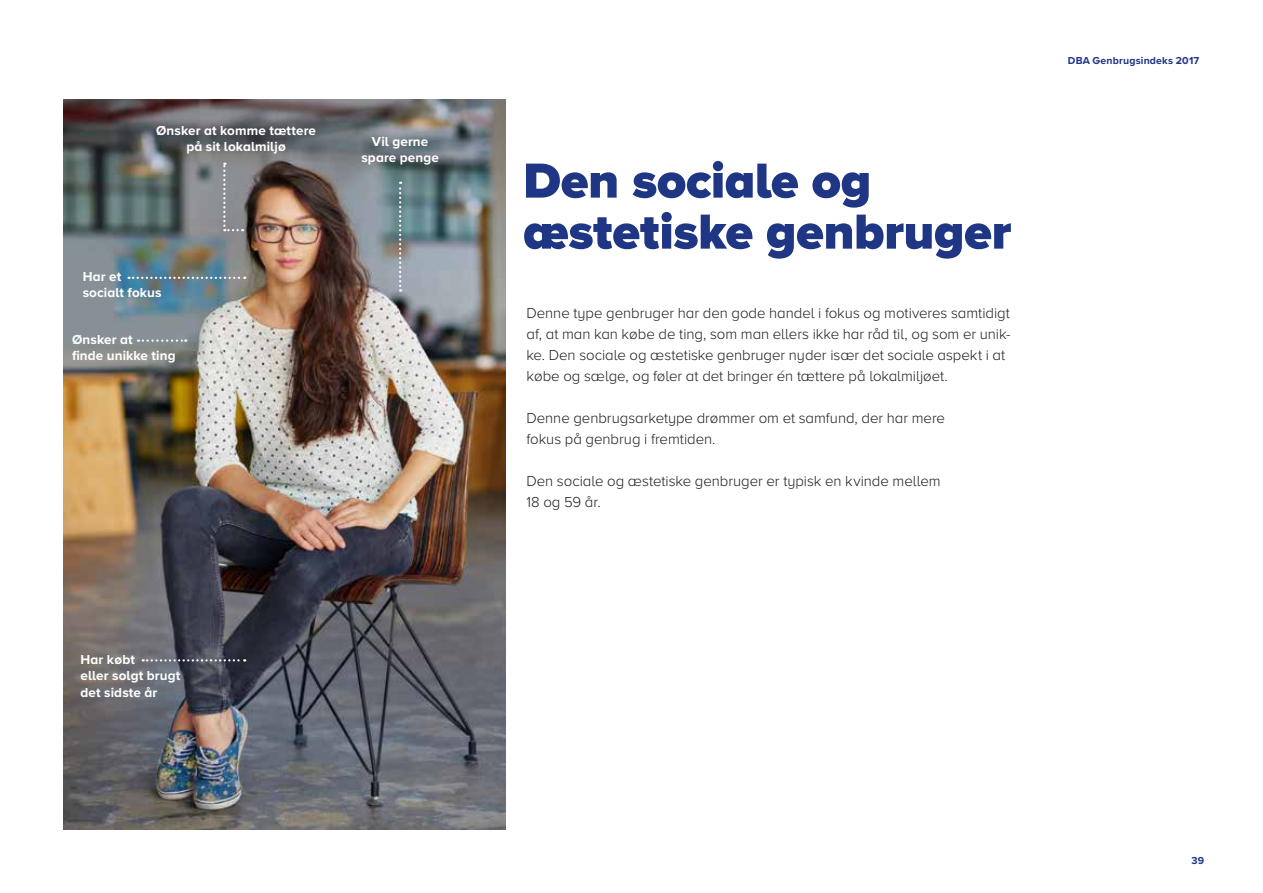
<style>
.page{position:relative;width:1263px;height:893px;background:#fff}
.page>*{position:absolute;margin:0;border:0;box-sizing:border-box;transform-origin:0 0}
.t1{font:900 51px/51px "Proxima Nova A";letter-spacing:-.005em;color:#1f3685}
.t2{font:300 15px/21px "Proxima Nova A";letter-spacing:-.005em;color:#1d1d1b}
.t3{font:700 13.5px/16.5px "Proxima Nova A";letter-spacing:.01em;color:#fff}
.t4{font:700 10.5px "Proxima Nova A";letter-spacing:.015em;color:#1f3685}
</style>
<div class="page">
<img style="left:64px;top:99px;width:441px;height:730px">
<svg style="left:399px;top:182px;width:2px;height:110px"></svg>
<svg style="left:223px;top:163px;width:20px;height:68px"></svg>
<svg style="left:138px;top:339px;width:48px;height:3px"></svg>
<svg style="left:129px;top:277px;width:116px;height:2px"></svg>
<svg style="left:143px;top:659px;width:102px;height:2px"></svg>
<p class="t3" style="left:156px;top:122px;width:161px;text-align:center">Ønsker at komme tættere på sit lokalmiljø</p>
<p class="t3" style="left:83px;top:268px;width:80px">Har et socialt fokus</p>
<p class="t3" style="left:72px;top:331px;width:105px">Ønsker at<br>finde unikke ting</p>
<p class="t3" style="left:361px;top:133px;width:79px;text-align:center">Vil gerne spare penge</p>
<p class="t3" style="left:81px;top:650px;width:101px">Har købt<br>eller solgt brugt det sidste år</p>
<h1 class="t1" style="left:523px;top:155px;width:490px">Den sociale og æstetiske genbruger</h1>
<p class="t2" style="left:526px;top:302px;width:486px">Denne type genbruger har den gode handel i fokus og motiveres samtidigt af, at man kan købe de ting, som man ellers ikke har råd til, og som er unik&shy;ke. Den sociale og æstetiske genbruger nyder især det sociale aspekt i at købe og sælge, og føler at det bringer én tættere på lokalmiljøet.</p>
<p class="t2" style="left:526px;top:407px;width:420px">Denne genbrugsarketype drømmer om et samfund, der har mere fokus på genbrug i fremtiden.</p>
<p class="t2" style="left:526px;top:470px;width:416px">Den sociale og æstetiske genbruger er typisk en kvinde mellem<br>18 og 59 år.</p>
<p class="t4" style="left:1068px;top:52px;width:133px">DBA Genbrugsindeks 2017</p>
<p class="t4" style="left:1191px;top:853px;width:14px">39</p>
</div>
